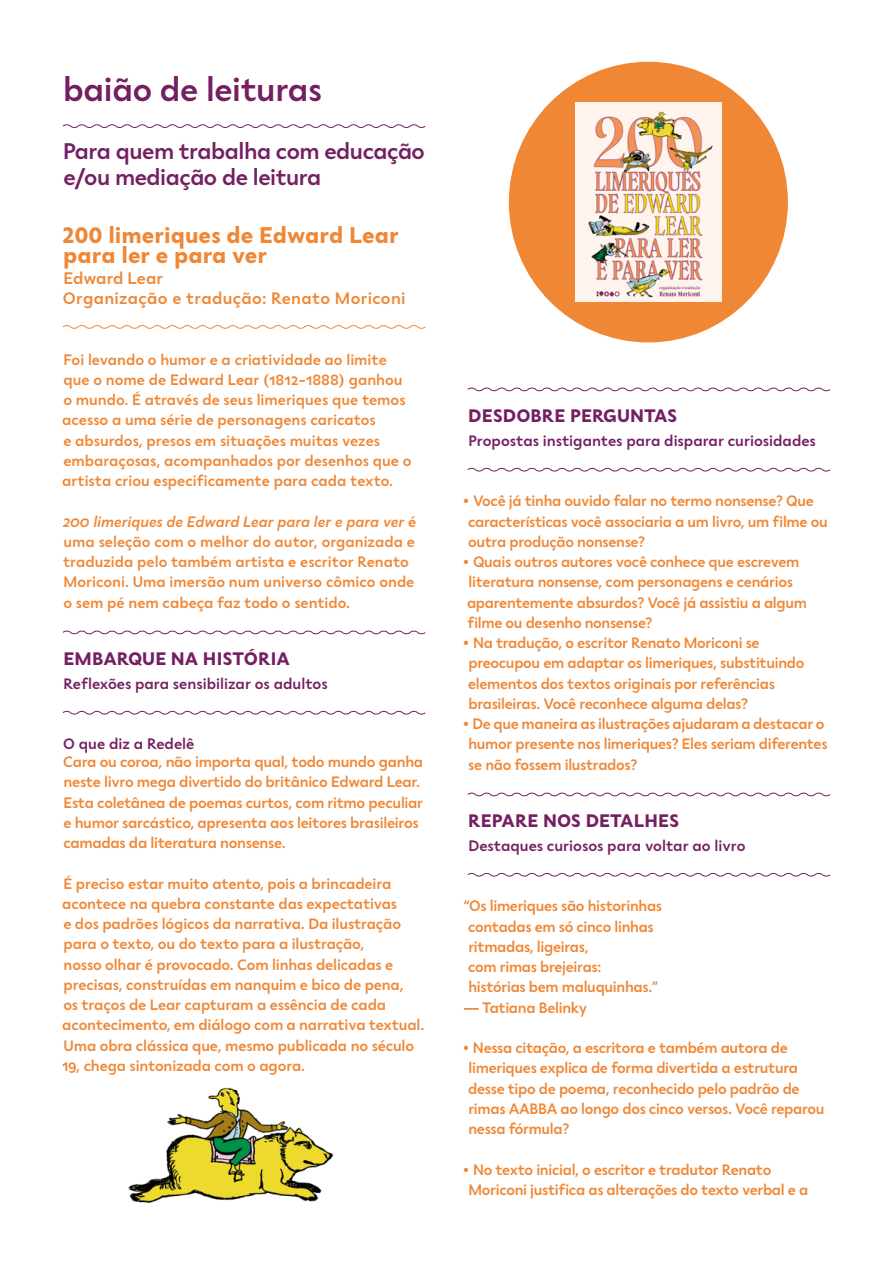
<style>
.page{position:relative;width:893px;height:1263px;background:#fff}
.page>*{position:absolute;margin:0;border:0;box-sizing:border-box;transform-origin:0 0}
.t1{font:500 33px "Seiva";letter-spacing:-.01em;color:#741f61}
.t2{font:500 22.5px/25.5px "Seiva";letter-spacing:-.02em;color:#741f61}
.t3{font:700 22.5px/20.2px "Seiva";color:#ef8735}
.t4{font:700 18px "Seiva";color:#741f61}
.t5{font:500 16.5px/20.2px "Seiva";letter-spacing:.02em;color:#ef8735}
.t6{font:500 15px/20.2px "Seiva";letter-spacing:-.02em;color:#ef8735}
.t7{font:500 15px/20.2px "Seiva";color:#ef8735}
.t8{font:500 15px "Seiva";color:#741f61}
.s1{font-style:italic}
.s2{font-weight:700}
</style>
<div class="page">
<svg style="left:62px;top:124px;width:364px;height:4px"></svg>
<svg style="left:62px;top:325px;width:364px;height:4px"></svg>
<svg style="left:62px;top:630px;width:364px;height:5px"></svg>
<svg style="left:62px;top:710px;width:364px;height:5px"></svg>
<div style="left:509px;top:62px;width:279px;height:280px;background:#ef8735;border-radius:50%"></div>
<svg style="left:467px;top:387px;width:364px;height:5px"></svg>
<svg style="left:467px;top:467px;width:364px;height:5px"></svg>
<svg style="left:467px;top:792px;width:364px;height:5px"></svg>
<svg style="left:467px;top:872px;width:364px;height:5px"></svg>
<img style="left:575px;top:102px;width:146px;height:200px">
<img style="left:128px;top:1087px;width:206px;height:116px">
<h1 class="t1" style="left:63px;top:69px;width:260px">baião de leituras</h1>
<h2 class="t2" style="left:63px;top:138px;width:363px">Para quem trabalha com educação e/ou mediação de leitura</h2>
<h2 class="t3" style="left:62px;top:225px;width:338px">200 limeriques de Edward Lear para ler e para ver</h2>
<p class="t5" style="left:63px;top:268px;width:344px">Edward Lear<br>Organização e tradução: Renato Moriconi</p>
<p class="t7" style="left:62px;top:349px;width:351px">Foi levando o humor e a criatividade ao limite que o nome de Edward Lear (1812-1888) ganhou o mundo. É através de seus limeriques que temos acesso a uma série de personagens caricatos<br>e absurdos, presos em situações muitas vezes embaraçosas, acompanhados por desenhos que o artista criou especificamente para cada texto.</p>
<p class="t7" style="left:63px;top:511px;width:355px"><span class="s1">200 limeriques de Edward Lear para ler e para ver</span> é uma seleção com o melhor do autor, organizada e traduzida pelo também artista e escritor Renato Moriconi. Uma imersão num universo cômico onde o sem pé nem cabeça faz todo o sentido.</p>
<p class="t4" style="left:63px;top:648px;width:228px">EMBARQUE NA HISTÓRIA</p>
<p class="t8" style="left:64px;top:674px;width:266px">Reflexões para sensibilizar os adultos</p>
<p class="t8" style="left:63px;top:735px;width:133px">O que diz a Redelê</p>
<p class="t6" style="left:63px;top:752px;width:361px">Cara ou coroa, não importa qual, todo mundo ganha neste livro mega divertido do britânico Edward Lear.<br>Esta coletânea de poemas curtos, com ritmo peculiar e humor sarcástico, apresenta aos leitores brasileiros camadas da literatura nonsense.</p>
<p class="t6" style="left:62px;top:873px;width:364px">É preciso estar muito atento, pois a brincadeira acontece na quebra constante das expectativas<br>e dos padrões lógicos da narrativa. Da ilustração para o texto, ou do texto para a ilustração,<br>nosso olhar é provocado. Com linhas delicadas e precisas, construídas em nanquim e bico de pena,<br>os traços de Lear capturam a essência de cada acontecimento, em diálogo com a narrativa textual.<br>Uma obra clássica que, mesmo publicada no século 19, chega sintonizada com o agora.</p>
<p class="t4" style="left:468px;top:405px;width:210px">DESDOBRE PERGUNTAS</p>
<p class="t8" style="left:468px;top:431px;width:349px">Propostas instigantes para disparar curiosidades</p>
<p class="t6" style="left:468px;top:491px;width:361px;text-indent:-6px"><span class="s2">•</span> Você já tinha ouvido falar no termo nonsense? Que características você associaria a um livro, um filme ou outra produção nonsense?</p>
<p class="t6" style="left:467px;top:552px;width:341px;text-indent:-5px"><span class="s2">•</span> Quais outros autores você conhece que escrevem literatura nonsense, com personagens e cenários aparentemente absurdos? Você já assistiu a algum filme ou desenho nonsense?</p>
<p class="t6" style="left:468px;top:633px;width:338px;text-indent:-6px"><span class="s2">•</span> Na tradução, o escritor Renato Moriconi se preocupou em adaptar os limeriques, substituindo elementos dos textos originais por referências brasileiras. Você reconhece alguma delas?</p>
<p class="t6" style="left:468px;top:714px;width:361px;text-indent:-6px"><span class="s2">•</span> De que maneira as ilustrações ajudaram a destacar o humor presente nos limeriques? Eles seriam diferentes se não fossem ilustrados?</p>
<p class="t4" style="left:468px;top:810px;width:213px">REPARE NOS DETALHES</p>
<p class="t8" style="left:468px;top:836px;width:279px">Destaques curiosos para voltar ao livro</p>
<p class="t6" style="left:468px;top:896px;width:195px;text-indent:-5px">“Os limeriques são historinhas contadas em só cinco linhas ritmadas, ligeiras,<br>com rimas brejeiras: histórias bem maluquinhas.”</p>
<p class="t6" style="left:464px;top:997px;width:125px">— Tatiana Belinky</p>
<p class="t6" style="left:468px;top:1038px;width:358px;text-indent:-6px"><span class="s2">•</span> Nessa citação, a escritora e também autora de limeriques explica de forma divertida a estrutura desse tipo de poema, reconhecido pelo padrão de rimas AABBA ao longo dos cinco versos. Você reparou nessa fórmula?</p>
<p class="t6" style="left:468px;top:1159px;width:341px;text-indent:-6px"><span class="s2">•</span> No texto inicial, o escritor e tradutor Renato<br>Moriconi justifica as alterações do texto verbal e a</p>
</div>
